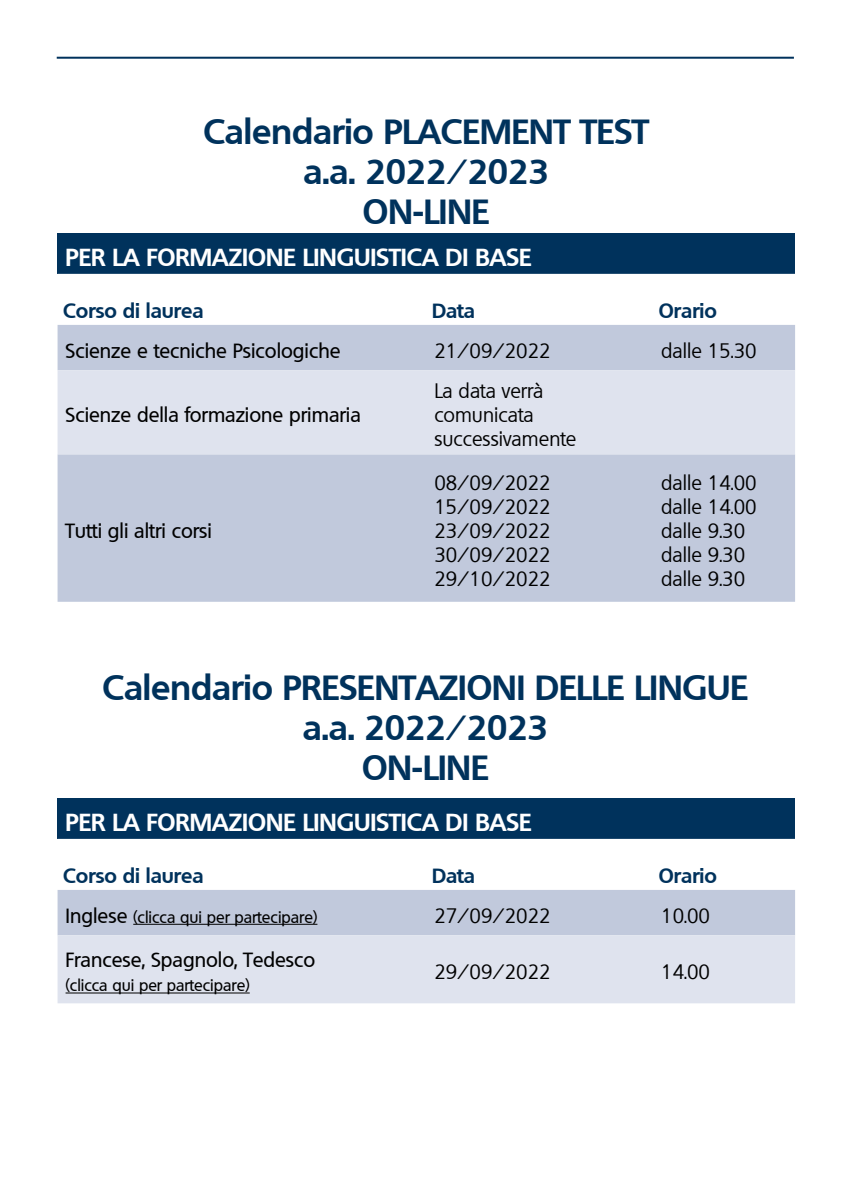
<style>
.page{position:relative;width:851px;height:1191px;background:#fff}
.page>*{position:absolute;margin:0;border:0;box-sizing:border-box;transform-origin:0 0}
.t1{font:700 34px/40px "Quebec";color:#00325c;text-align:center}
.t2{font:700 24px "Quebec";color:#fff}
.t3{font:20px/24px "Quebec";color:#000}
.t4{font:500 20px "Quebec";color:#000}
.t5{font:700 20px "Quebec";color:#00325c}
.t6{font:500 16px "Quebec";color:#000}
.s1{font-size:20px}
</style>
<div class="page">
<hr style="left:57px;top:57px;width:736px;height:2px;background:#00325c">
<div style="left:58px;top:233px;width:737px;height:41px;background:#00325c"></div>
<div style="left:58px;top:325px;width:737px;height:277px;background:#c1c9dc"></div>
<div style="left:58px;top:370px;width:737px;height:84px;background:#dfe3ee"></div>
<div style="left:58px;top:798px;width:737px;height:41px;background:#00325c"></div>
<div style="left:58px;top:890px;width:737px;height:45px;background:#c1c9dc"></div>
<div style="left:58px;top:935px;width:737px;height:68px;background:#dfe3ee"></div>
<hr style="left:133px;top:924px;width:184px;height:1px;background:#000">
<hr style="left:66px;top:992px;width:184px;height:1px;background:#000">
<h1 class="t1" style="left:203px;top:111px;width:447px">Calendario PLACEMENT TEST a.a. 2022/2023<br>ON-LINE</h1>
<p class="t2" style="left:66px;top:241px;width:467px">PER LA FORMAZIONE LINGUISTICA DI BASE</p>
<p class="t5" style="left:63px;top:298px;width:142px">Corso di laurea</p>
<p class="t5" style="left:432px;top:298px;width:45px">Data</p>
<p class="t5" style="left:658px;top:298px;width:60px">Orario</p>
<p class="t4" style="left:66px;top:337px;width:276px">Scienze e tecniche Psicologiche</p>
<p class="t3" style="left:434px;top:338px;width:118px">21/09/2022</p>
<p class="t3" style="left:661px;top:338px;width:97px">dalle 15.30</p>
<p class="t4" style="left:66px;top:402px;width:297px">Scienze della formazione primaria</p>
<p class="t4" style="left:66px;top:518px;width:148px">Tutti gli altri corsi</p>
<p class="t3" style="left:434px;top:379px;width:144px">La data verrà comunicata successivamente</p>
<p class="t3" style="left:434px;top:471px;width:118px;text-align:justify">08/09/2022<br>15/09/2022<br>23/09/2022<br>30/09/2022<br>29/10/2022</p>
<p class="t3" style="left:661px;top:471px;width:97px">dalle 14.00 dalle 14.00 dalle 9.30 dalle 9.30 dalle 9.30</p>
<h1 class="t1" style="left:102px;top:667px;width:647px">Calendario PRESENTAZIONI DELLE LINGUE a.a. 2022/2023<br>ON-LINE</h1>
<p class="t2" style="left:66px;top:806px;width:467px">PER LA FORMAZIONE LINGUISTICA DI BASE</p>
<p class="t5" style="left:63px;top:862px;width:142px">Corso di laurea</p>
<p class="t5" style="left:432px;top:862px;width:45px">Data</p>
<p class="t5" style="left:658px;top:862px;width:60px">Orario</p>
<p class="t6" style="left:66px;top:906px;width:253px"><span class="s1">Inglese</span> (clicca qui per partecipare)</p>
<p class="t3" style="left:434px;top:903px;width:118px">27/09/2022</p>
<p class="t3" style="left:661px;top:903px;width:50px">10.00</p>
<p class="t4" style="left:66px;top:947px;width:251px">Francese, Spagnolo, Tedesco</p>
<p class="t6" style="left:66px;top:975px;width:186px">(clicca qui per partecipare)</p>
<p class="t3" style="left:434px;top:960px;width:118px">29/09/2022</p>
<p class="t3" style="left:661px;top:960px;width:50px">14.00</p>
</div>
